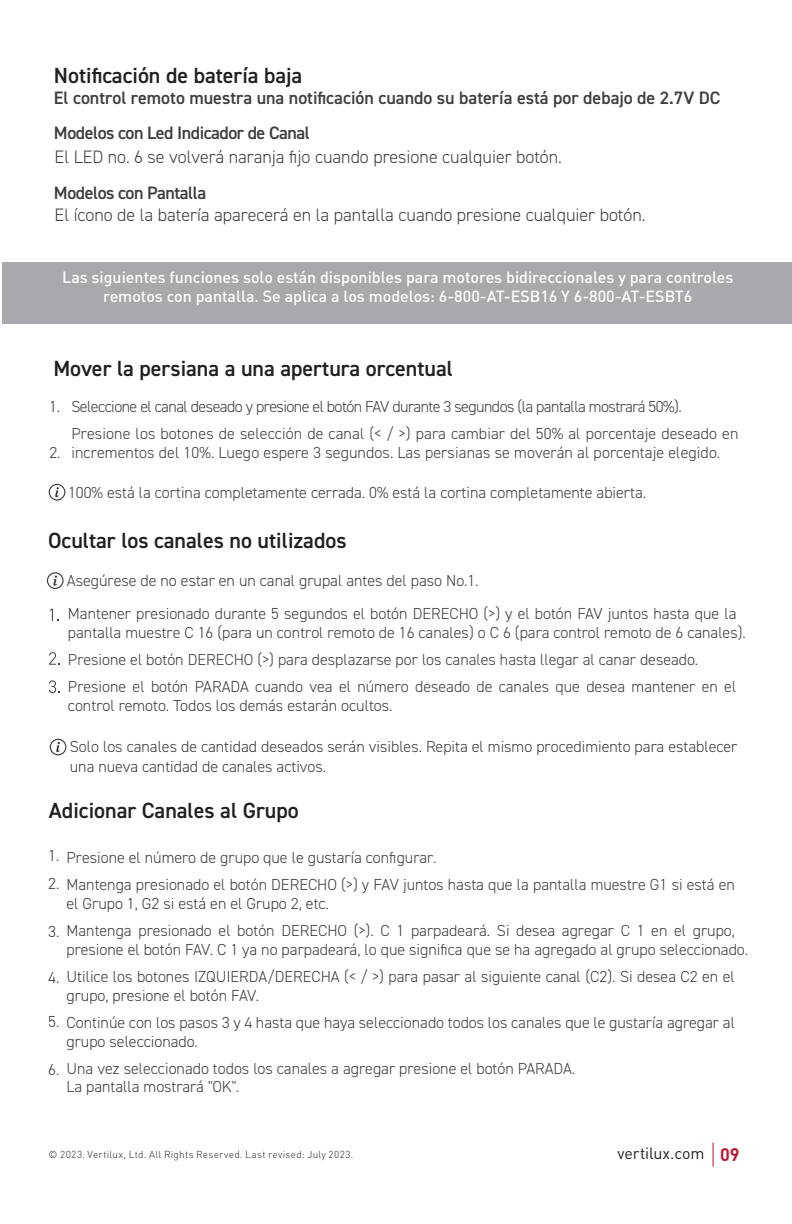
<style>
.page{position:relative;width:792px;height:1224px;background:#fff}
.page>*{position:absolute;margin:0;border:0;box-sizing:border-box;transform-origin:0 0}
.t1{font:600 22px "DIN2014";color:#231f20}
.t2{font:300 18px "DIN2014";color:#3e3e3f}
.t3{font:600 18px "DIN2014";color:#3e3e3f}
.t4{font:600 18px "DIN2014";letter-spacing:-.025em;color:#3e3e3f}
.t5{font:300 16px/19.2px "DIN2014";color:#3e3e3f}
.t6{font:300 16px/27px "DIN2014";letter-spacing:-.035em;color:#3e3e3f}
.t7{font:500 16px/19.2px "DIN Pro";color:#fff;text-align:center}
.t8{font:16px "DIN Pro";letter-spacing:-.01em;color:#231f20}
.t9{font:300 10px "DIN Pro";letter-spacing:.03em;color:#231f20}
.s1{font-weight:700;font-size:18px;color:#b61e37}
</style>
<div class="page">
<svg style="left:713px;top:1143px;width:1px;height:24px"></svg>
<div style="left:2px;top:262px;width:790px;height:62px;background:#a8a9ad"></div>
<svg style="left:50px;top:739px;width:16px;height:16px"></svg>
<svg style="left:47px;top:572px;width:17px;height:17px"></svg>
<svg style="left:49px;top:484px;width:16px;height:17px"></svg>
<svg style="left:50px;top:609px;width:9px;height:12px"></svg>
<svg style="left:49px;top:652px;width:11px;height:13px"></svg>
<svg style="left:49px;top:680px;width:11px;height:13px"></svg>
<h1 class="t1" style="left:54px;top:61px;width:250px">Notificación de batería baja</h1>
<p class="t3" style="left:54px;top:86px;width:668px">El control remoto muestra una notificación cuando su batería está por debajo de 2.7V DC</p>
<p class="t4" style="left:54px;top:121px;width:257px">Modelos con Led Indicador de Canal</p>
<p class="t2" style="left:55px;top:146px;width:509px">El LED no. 6 se volverá naranja fijo cuando presione cualquier botón.</p>
<p class="t4" style="left:54px;top:180px;width:154px">Modelos con Pantalla</p>
<p class="t2" style="left:55px;top:204px;width:593px">El ícono de la batería aparecerá en la pantalla cuando presione cualquier botón.</p>
<p class="t7" style="left:62px;top:266px;width:673px">Las siguientes funciones solo están disponibles para motores bidireccionales y para controles remotos con pantalla. Se aplica a los modelos: 6-800-AT-ESB16 Y 6-800-AT-ESBT6</p>
<h1 class="t1" style="left:53px;top:354px;width:401px">Mover la persiana a una apertura orcentual</h1>
<p class="t5" style="left:49px;top:397px;width:13px">1.</p>
<p class="t5" style="left:49px;top:443px;width:13px">2.</p>
<p class="t6" style="left:71px;top:393px;width:669px">Seleccione el canal deseado y presione el botón FAV durante 3 segundos (la pantalla mostrará 50%).<br>Presione los botones de selección de canal (&lt; / &gt;) para cambiar del 50% al porcentaje deseado en</p>
<p class="t5" style="left:71px;top:443px;width:650px">incrementos del 10%. Luego espere 3 segundos. Las persianas se moverán al porcentaje elegido.</p>
<p class="t5" style="left:68px;top:483px;width:580px">100% está la cortina completamente cerrada. 0% está la cortina completamente abierta.</p>
<h1 class="t1" style="left:48px;top:526px;width:300px">Ocultar los canales no utilizados</h1>
<p class="t5" style="left:67px;top:571px;width:413px">Asegúrese de no estar en un canal grupal antes del paso No.1.</p>
<p class="t5" style="left:68px;top:604px;width:679px">Mantener presionado durante 5 segundos el botón DERECHO (&gt;) y el botón FAV juntos hasta que la pantalla muestre C 16 (para un control remoto de 16 canales) o C 6 (para control remoto de 6 canales).</p>
<p class="t5" style="left:68px;top:646px;width:670px;line-height:27px">Presione el botón DERECHO (&gt;) para desplazarse por los canales hasta llegar al canar deseado.<br>Presione el botón PARADA cuando vea el número deseado de canales que desea mantener en el</p>
<p class="t5" style="left:68px;top:696px;width:326px">control remoto. Todos los demás estarán ocultos.</p>
<p class="t5" style="left:70px;top:737px;width:669px">Solo los canales de cantidad deseados serán visibles. Repita el mismo procedimiento para establecer una nueva cantidad de canales activos.</p>
<h1 class="t1" style="left:49px;top:796px;width:251px">Adicionar Canales al Grupo</h1>
<p class="t5" style="left:66px;top:848px;width:371px">Presione el número de grupo que le gustaría configurar.</p>
<p class="t5" style="left:66px;top:894px;width:264px">el Grupo 1, G2 si está en el Grupo 2, etc.</p>
<p class="t5" style="left:66px;top:940px;width:683px">presione el botón FAV. C 1 ya no parpadeará, lo que significa que se ha agregado al grupo seleccionado.</p>
<p class="t5" style="left:66px;top:986px;width:194px">grupo, presione el botón FAV.</p>
<p class="t5" style="left:66px;top:1032px;width:133px">grupo seleccionado.</p>
<p class="t5" style="left:66px;top:1077px;width:174px">La pantalla mostrará "OK".</p>
<p class="t5" style="left:48px;top:846px;width:13px">1.</p>
<p class="t5" style="left:48px;top:875px;width:688px">2. Mantenga presionado el botón DERECHO (&gt;) y FAV juntos hasta que la pantalla muestre G1 si está en</p>
<p class="t5" style="left:48px;top:921px;width:688px">3. Mantenga presionado el botón DERECHO (&gt;). C 1 parpadeará. Si desea agregar C 1 en el grupo,</p>
<p class="t5" style="left:48px;top:967px;width:688px">4. Utilice los botones IZQUIERDA/DERECHA (&lt; / &gt;) para pasar al siguiente canal (C2). Si desea C2 en el</p>
<p class="t5" style="left:48px;top:1013px;width:688px">5. Continúe con los pasos 3 y 4 hasta que haya seleccionado todos los canales que le gustaría agregar al</p>
<p class="t5" style="left:48px;top:1059px;width:529px">6. Una vez seleccionado todos los canales a agregar presione el botón PARADA.</p>
<p class="t9" style="left:49px;top:1147px;width:306px">© 2023. Vertilux, Ltd. All Rights Reserved. Last revised: July 2023.</p>
<p class="t8" style="left:617px;top:1141px;width:124px">vertilux.com <span class="s1">09</span></p>
</div>
